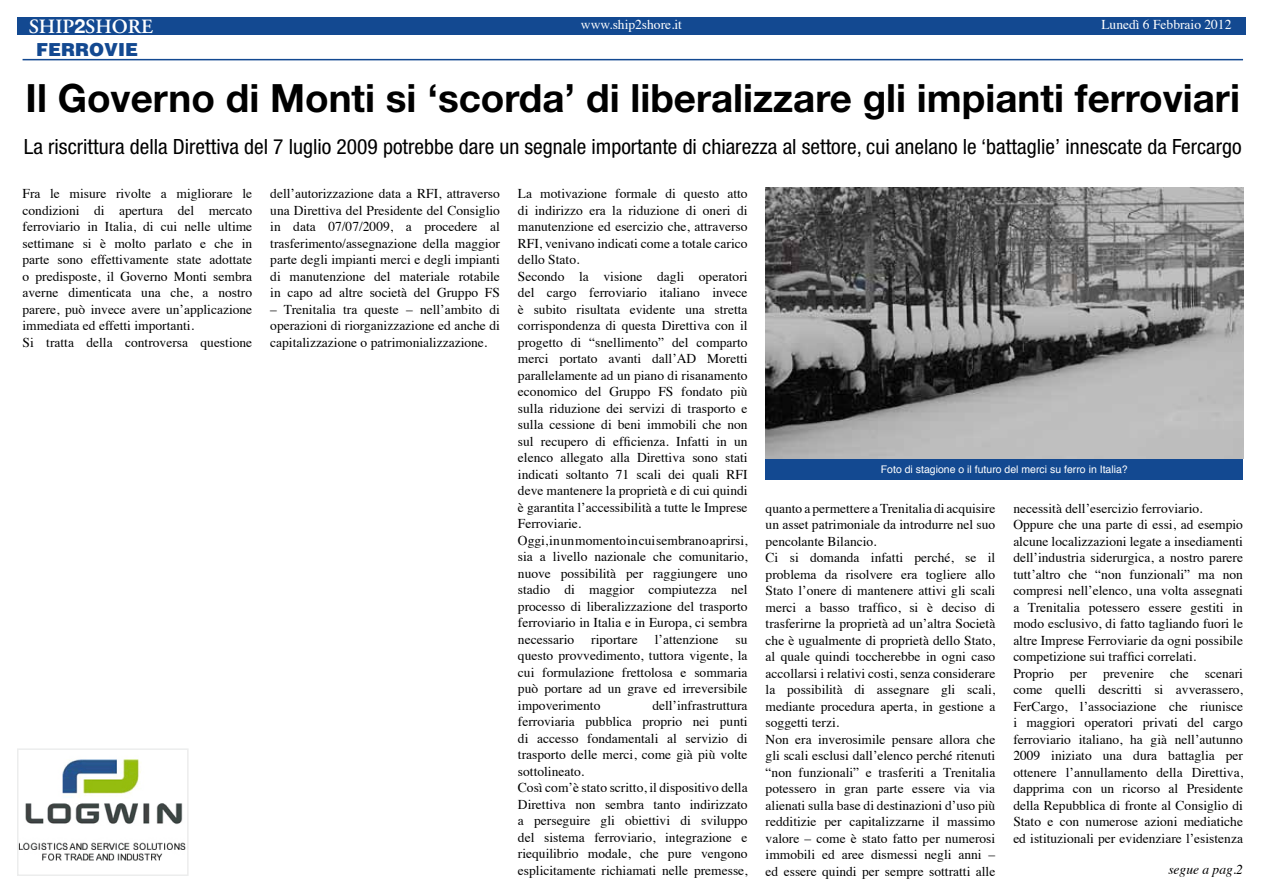
<style>
.page{position:relative;width:1263px;height:893px;background:#fff}
.page>*{position:absolute;margin:0;border:0;box-sizing:border-box;transform-origin:0 0}
.t1{font:700 39px "Helvetica Neue";color:#000}
.t2{font:condensed 21px "Helvetica Neue";color:#000}
.t3{font:600 20.25px "Adobe Garamond";color:#fff}
.t4{font:900 18px "Helvetica";color:#134991}
.t5{font:13.5px/16.5px "Times";color:#000}
.t6{font:13.5px "Times";color:#fff}
.t7{font:italic 13.5px "Times";color:#000}
.t8{font:10.5px "Helvetica";color:#fff}
.s1{font-family:"Helvetica Neue";font-weight:700;font-size:19.5px}
</style>
<div class="page">
<div style="left:17px;top:17px;width:1229px;height:17px;background:#134991"></div>
<img style="left:20px;top:759px;width:166px;height:102px">
<div style="left:17px;top:748px;width:172px;height:128px;border:2px solid #eceded"></div>
<hr style="left:23px;top:59px;width:1220px;height:1px;background:#134991">
<div style="left:766px;top:458px;width:477px;height:22px;background:#134991"></div>
<img style="left:766px;top:188px;width:477px;height:270px">
<h3 class="t3" style="left:29px;top:16px;width:126px">SHIP<span class="s1">2</span>SHORE</h3>
<p class="t6" style="left:581px;top:12px;width:103px">www.ship2shore.it</p>
<p class="t6" style="left:1101px;top:12px;width:132px">Lunedì 6 Febbraio 2012</p>
<h3 class="t4" style="left:36px;top:38px;width:104px">FERROVIE</h3>
<h1 class="t1" style="left:26px;top:74px;width:1216px">Il Governo di Monti si ‘scorda’ di liberalizzare gli impianti ferroviari</h1>
<h2 class="t2" style="left:24px;top:134px;width:1219px">La riscrittura della Direttiva del 7 luglio 2009 potrebbe dare un segnale importante di chiarezza al settore, cui anelano le ‘battaglie’ innescate da Fercargo</h2>
<p class="t5" style="left:23px;top:184px;width:231px">Fra le misure rivolte a migliorare le condizioni di apertura del mercato ferroviario in Italia, di cui nelle ultime settimane si è molto parlato e che in parte sono effettivamente state adottate o predisposte, il Governo Monti sembra averne dimenticata una che, a nostro parere, può invece avere un’applicazione immediata ed effetti importanti.<br>Si tratta della controversa questione</p>
<p class="t5" style="left:270px;top:184px;width:231px;text-align:justify">dell’autorizzazione data a RFI, attraverso una Direttiva del Presidente del Consiglio in data 07/07/2009, a procedere al trasferimento/assegnazione della maggior parte degli impianti merci e degli impianti di manutenzione del materiale rotabile in capo ad altre società del Gruppo FS</p>
<p class="t5" style="left:270px;top:300px;width:231px;text-align:justify">– Trenitalia tra queste – nell’ambito di operazioni di riorganizzazione ed anche di capitalizzazione o patrimonializzazione.</p>
<p class="t5" style="left:518px;top:184px;width:231px">La motivazione formale di questo atto di indirizzo era la riduzione di oneri di manutenzione ed esercizio che, attraverso RFI, venivano indicati come a totale carico dello Stato.<br>Secondo la visione dagli operatori del cargo ferroviario italiano invece è subito risultata evidente una stretta corrispondenza di questa Direttiva con il progetto di “snellimento” del comparto merci portato avanti dall’AD Moretti parallelamente ad un piano di risanamento economico del Gruppo FS fondato più sulla riduzione dei servizi di trasporto e sulla cessione di beni immobili che non sul recupero di efficienza. Infatti in un elenco allegato alla Direttiva sono stati indicati soltanto 71 scali dei quali RFI deve mantenere la proprietà e di cui quindi è garantita l’accessibilità a tutte le Imprese Ferroviarie.<br>Oggi, in un momento in cui sembrano aprirsi, sia a livello nazionale che comunitario, nuove possibilità per raggiungere uno stadio di maggior compiutezza nel processo di liberalizzazione del trasporto ferroviario in Italia e in Europa, ci sembra necessario</p>
<p class="t5" style="left:591px;top:630px;width:48px">riportare</p>
<p class="t5" style="left:655px;top:630px;width:65px">l’attenzione</p>
<p class="t5" style="left:518px;top:630px;width:231px;text-align:justify;text-indent:218px">su questo provvedimento, tuttora vigente, la cui formulazione frettolosa e sommaria può portare ad un grave ed irreversibile impoverimento</p>
<p class="t5" style="left:518px;top:696px;width:231px;text-indent:134px">dell’infrastruttura ferroviaria pubblica proprio nei punti di accesso fondamentali al servizio di trasporto delle merci, come già più volte sottolineato.<br>Così com’è stato scritto, il dispositivo della Direttiva non sembra tanto indirizzato a perseguire gli obiettivi di sviluppo del sistema ferroviario, integrazione e riequilibrio modale, che pure vengono esplicitamente richiamati nelle premesse,</p>
<p class="t8" style="left:881px;top:461px;width:248px">Foto di stagione o il futuro del merci su ferro in Italia?</p>
<p class="t5" style="left:766px;top:499px;width:231px">quanto a permettere a Trenitalia di acquisire un asset patrimoniale da introdurre nel suo pencolante Bilancio.<br>Ci si domanda infatti perché, se il problema da risolvere era togliere allo Stato l’onere di mantenere attivi gli scali merci a basso traffico, si è deciso di trasferirne la proprietà ad un’altra Società che è ugualmente di proprietà dello Stato, al quale quindi toccherebbe in ogni caso accollarsi i relativi costi, senza considerare la possibilità di assegnare gli scali, mediante procedura aperta, in gestione a soggetti terzi.<br>Non era inverosimile pensare allora che gli scali esclusi dall’elenco perché ritenuti “non funzionali” e trasferiti a Trenitalia potessero in gran parte essere via via alienati sulla base di destinazioni d’uso più redditizie per capitalizzarne il massimo valore – come è stato fatto per numerosi immobili ed aree dismessi negli anni – ed essere quindi per sempre sottratti alle</p>
<p class="t5" style="left:1013px;top:499px;width:231px">necessità dell’esercizio ferroviario.<br>Oppure che una parte di essi, ad esempio alcune localizzazioni legate a insediamenti dell’industria siderurgica, a nostro parere tutt’altro che “non funzionali” ma non compresi nell’elenco, una volta assegnati a Trenitalia potessero essere gestiti in modo esclusivo, di fatto tagliando fuori le altre Imprese Ferroviarie da ogni possibile competizione sui traffici correlati.<br>Proprio per prevenire che scenari come quelli descritti si avverassero, FerCargo, l’associazione che riunisce i maggiori operatori privati del cargo ferroviario italiano, ha già nell’autunno 2009 iniziato una dura battaglia per ottenere l’annullamento della Direttiva, dapprima con un ricorso al Presidente della Repubblica di fronte al Consiglio di Stato e con numerose azioni mediatiche ed istituzionali per evidenziare l’esistenza</p>
<p class="t7" style="left:1168px;top:858px;width:76px">segue a pag.2</p>
</div>
